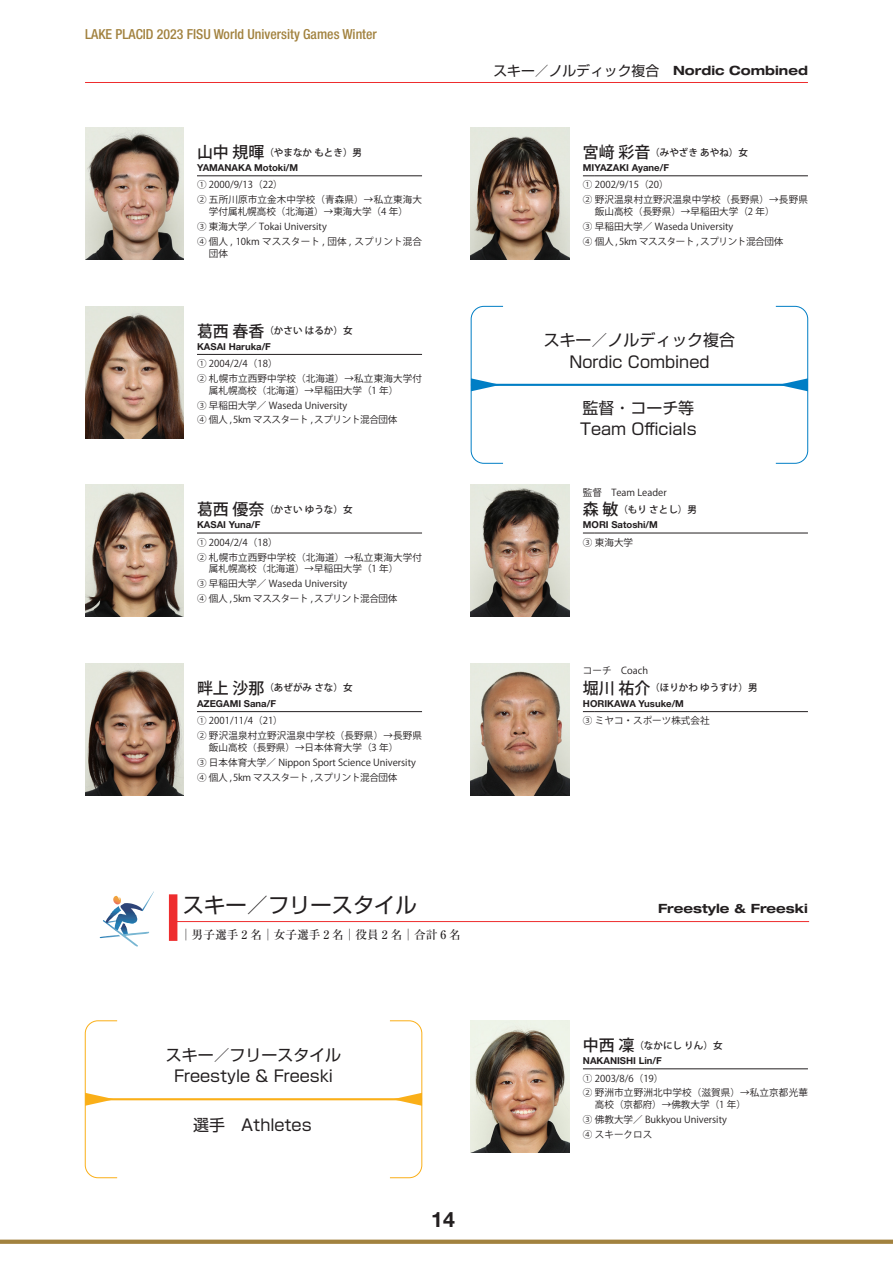
<style>
.page{position:relative;width:893px;height:1263px;background:#fff}
.page>*{position:absolute;margin:0;border:0;box-sizing:border-box;transform-origin:0 0}
.t1{font:21.3px "Shin Go Pro";color:#231f20}
.t2{font:700 21.3px "Helvetica Neue LT Std";color:#231f20}
.t3{font:15.9px "Shin Go Pro";color:#231f20}
.t4{font:500 condensed 13.8px "Helvetica Neue LT Std";color:#a2823f}
.t5{font:700 expanded 12.75px "Helvetica Neue LT Std";color:#231f20}
.t6{font:500 11.7px "Ryumin Pro";color:#231f20}
.プロフィール{font:9.6px "Koz Go Pro";color:#231f20}
.名前_英文{font:700 9.6px "Helvetica Neue LT Std";color:#231f20}
.なまえ{font:500 9.6px "Koz Go Pro";color:#231f20}
.プロフィール-2{font:9.6px "Koz Go Pro";letter-spacing:-.04em;color:#231f20}
.s1{font-size:15.9px}
.s2{font-family:"Shin Go Pro";font-weight:400;font-stretch:normal;font-size:13.8px}
</style>
<div class="page">
<div style="left:0;top:1239px;width:893px;height:5px;background:#a2823f"></div>
<img style="left:85px;top:128px;width:99px;height:131px">
<img style="left:85px;top:306px;width:99px;height:132px">
<img style="left:85px;top:485px;width:99px;height:132px">
<img style="left:85px;top:663px;width:99px;height:132px">
<img style="left:471px;top:128px;width:98px;height:131px">
<img style="left:471px;top:485px;width:98px;height:131px">
<img style="left:471px;top:663px;width:98px;height:132px">
<img style="left:471px;top:1020px;width:98px;height:132px">
<svg style="left:197px;top:176px;width:12px;height:1px"></svg>
<hr style="left:209px;top:176px;width:213px;height:1px;background:#231f20">
<svg style="left:197px;top:354px;width:12px;height:1px"></svg>
<hr style="left:209px;top:354px;width:213px;height:1px;background:#231f20">
<svg style="left:197px;top:533px;width:12px;height:1px"></svg>
<hr style="left:209px;top:533px;width:213px;height:1px;background:#231f20">
<svg style="left:197px;top:711px;width:12px;height:1px"></svg>
<hr style="left:209px;top:711px;width:213px;height:1px;background:#231f20">
<svg style="left:583px;top:176px;width:12px;height:1px"></svg>
<hr style="left:595px;top:176px;width:213px;height:1px;background:#231f20">
<svg style="left:583px;top:533px;width:12px;height:1px"></svg>
<hr style="left:595px;top:533px;width:213px;height:1px;background:#231f20">
<svg style="left:583px;top:711px;width:12px;height:1px"></svg>
<hr style="left:595px;top:711px;width:213px;height:1px;background:#231f20">
<svg style="left:583px;top:1068px;width:12px;height:1px"></svg>
<hr style="left:595px;top:1068px;width:213px;height:1px;background:#231f20">
<hr style="left:85px;top:82px;width:723px;height:1px;background:#ee2d2e">
<hr style="left:471px;top:384px;width:337px;height:2px;background:#007ec5">
<svg style="left:471px;top:306px;width:32px;height:158px"></svg>
<svg style="left:775px;top:306px;width:33px;height:158px"></svg>
<div style="left:169px;top:894px;width:8px;height:47px;background:#ee2d2e"></div>
<hr style="left:176px;top:921px;width:633px;height:1px;background:#ee2d2e">
<hr style="left:85px;top:1098px;width:337px;height:2px;background:#faaf18">
<svg style="left:85px;top:1020px;width:33px;height:158px"></svg>
<svg style="left:389px;top:1020px;width:33px;height:158px"></svg>
<svg style="left:100px;top:891px;width:54px;height:55px"></svg>
<p class="t4" style="left:85px;top:26px;width:293px">LAKE PLACID 2023 FISU World University Games Winter</p>
<p class="なまえ" style="left:197px;top:146px;width:167px"><span class="s1">山中 規暉</span>（やまなか もとき）男</p>
<p class="名前_英文" style="left:197px;top:162px;width:103px">YAMANAKA Motoki/M</p>
<p class="プロフィール" style="left:197px;top:179px;width:87px">① 2000/9/13（22）</p>
<p class="プロフィール" style="left:197px;top:194px;width:226px">② 五所川原市立金木中学校（青森県）→私立東海大</p>
<p class="プロフィール" style="left:209px;top:205px;width:201px">学付属札幌高校（北海道）→東海大学（4 年）</p>
<p class="プロフィール" style="left:197px;top:220px;width:131px">③ 東海大学／ Tokai University</p>
<p class="プロフィール" style="left:197px;top:235px;width:226px">④ 個人 , 10km マススタート , 団体 , スプリント混合</p>
<p class="プロフィール" style="left:209px;top:247px;width:21px">団体</p>
<p class="なまえ" style="left:197px;top:324px;width:157px"><span class="s1">葛西 春香</span>（かさい はるか）女</p>
<p class="名前_英文" style="left:197px;top:340px;width:75px">KASAI Haruka/F</p>
<p class="プロフィール" style="left:197px;top:357px;width:82px">① 2004/2/4（18）</p>
<p class="プロフィール" style="left:197px;top:372px;width:226px">② 札幌市立西野中学校（北海道）→私立東海大学付</p>
<p class="プロフィール" style="left:209px;top:384px;width:191px">属札幌高校（北海道）→早稲田大学（1 年）</p>
<p class="プロフィール" style="left:197px;top:399px;width:152px">③ 早稲田大学／ Waseda University</p>
<p class="プロフィール-2" style="left:197px;top:414px;width:202px">④ 個人 , 5km マススタート , スプリント混合団体</p>
<p class="なまえ" style="left:197px;top:503px;width:157px"><span class="s1">葛西 優奈</span>（かさい ゆうな）女</p>
<p class="名前_英文" style="left:197px;top:519px;width:65px">KASAI Yuna/F</p>
<p class="プロフィール" style="left:197px;top:536px;width:82px">① 2004/2/4（18）</p>
<p class="プロフィール" style="left:197px;top:551px;width:226px">② 札幌市立西野中学校（北海道）→私立東海大学付</p>
<p class="プロフィール" style="left:209px;top:562px;width:191px">属札幌高校（北海道）→早稲田大学（1 年）</p>
<p class="プロフィール" style="left:197px;top:577px;width:152px">③ 早稲田大学／ Waseda University</p>
<p class="プロフィール-2" style="left:197px;top:592px;width:202px">④ 個人 , 5km マススタート , スプリント混合団体</p>
<p class="なまえ" style="left:197px;top:682px;width:157px"><span class="s1">畔上 沙那</span>（あぜがみ さな）女</p>
<p class="名前_英文" style="left:197px;top:697px;width:81px">AZEGAMI Sana/F</p>
<p class="プロフィール" style="left:197px;top:714px;width:87px">① 2001/11/4（21）</p>
<p class="プロフィール" style="left:197px;top:729px;width:226px">② 野沢温泉村立野沢温泉中学校（長野県）→長野県</p>
<p class="プロフィール" style="left:209px;top:741px;width:191px">飯山高校（長野県）→日本体育大学（3 年）</p>
<p class="プロフィール" style="left:197px;top:756px;width:220px">③ 日本体育大学／ Nippon Sport Science University</p>
<p class="プロフィール-2" style="left:197px;top:771px;width:202px">④ 個人 , 5km マススタート , スプリント混合団体</p>
<p class="t5" style="left:493px;top:62px;width:316px"><span class="s2">スキー／ノルディック複合　</span>Nordic Combined</p>
<p class="なまえ" style="left:583px;top:146px;width:167px"><span class="s1">宮﨑 彩音</span>（みやざき あやね）女</p>
<p class="名前_英文" style="left:583px;top:162px;width:88px">MIYAZAKI Ayane/F</p>
<p class="プロフィール" style="left:583px;top:179px;width:87px">① 2002/9/15（20）</p>
<p class="プロフィール" style="left:583px;top:194px;width:226px">② 野沢温泉村立野沢温泉中学校（長野県）→長野県</p>
<p class="プロフィール" style="left:595px;top:205px;width:181px">飯山高校（長野県）→早稲田大学（2 年）</p>
<p class="プロフィール" style="left:583px;top:220px;width:152px">③ 早稲田大学／ Waseda University</p>
<p class="プロフィール-2" style="left:583px;top:235px;width:202px">④ 個人 , 5km マススタート , スプリント混合団体</p>
<p class="t3" style="left:544px;top:327px;width:193px">スキー／ノルディック複合</p>
<p class="t3" style="left:569px;top:349px;width:141px">Nordic Combined</p>
<p class="t3" style="left:583px;top:395px;width:113px">監督・コーチ等</p>
<p class="t3" style="left:580px;top:416px;width:118px">Team Officials</p>
<p class="プロフィール" style="left:583px;top:486px;width:85px">監督　Team Leader</p>
<p class="なまえ" style="left:583px;top:503px;width:116px"><span class="s1">森 敏</span>（もり さとし）男</p>
<p class="名前_英文" style="left:583px;top:519px;width:76px">MORI Satoshi/M</p>
<p class="プロフィール" style="left:583px;top:536px;width:52px">③ 東海大学</p>
<p class="プロフィール" style="left:583px;top:665px;width:67px">コーチ　Coach</p>
<p class="なまえ" style="left:583px;top:682px;width:176px"><span class="s1">堀川 祐介</span>（ほりかわ ゆうすけ）男</p>
<p class="名前_英文" style="left:583px;top:697px;width:102px">HORIKAWA Yusuke/M</p>
<p class="プロフィール" style="left:583px;top:714px;width:128px">③ ミヤコ・スポーツ株式会社</p>
<p class="t1" style="left:183px;top:887px;width:235px">スキー／フリースタイル</p>
<p class="t6" style="left:180px;top:925px;width:282px">│男子選手 2 名│女子選手 2 名│役員 2 名│合計 6 名</p>
<p class="t3" style="left:166px;top:1042px;width:177px">スキー／フリースタイル</p>
<p class="t3" style="left:174px;top:1063px;width:160px">Freestyle &amp; Freeski</p>
<p class="t3" style="left:193px;top:1112px;width:120px">選手　Athletes</p>
<p class="t2" style="left:431px;top:1206px;width:25px">14</p>
<p class="t5" style="left:658px;top:901px;width:151px">Freestyle &amp; Freeski</p>
<p class="なまえ" style="left:583px;top:1039px;width:141px"><span class="s1">中西 凜</span>（なかにし りん）女</p>
<p class="名前_英文" style="left:583px;top:1055px;width:80px">NAKANISHI Lin/F</p>
<p class="プロフィール" style="left:583px;top:1072px;width:82px">① 2003/8/6（19）</p>
<p class="プロフィール" style="left:583px;top:1087px;width:226px">② 野洲市立野洲北中学校（滋賀県）→私立京都光華</p>
<p class="プロフィール" style="left:595px;top:1098px;width:153px">高校（京都府）→佛教大学（1 年）</p>
<p class="プロフィール" style="left:583px;top:1113px;width:145px">③ 佛教大学／ Bukkyou University</p>
<p class="プロフィール" style="left:583px;top:1128px;width:71px">④ スキークロス</p>
</div>
